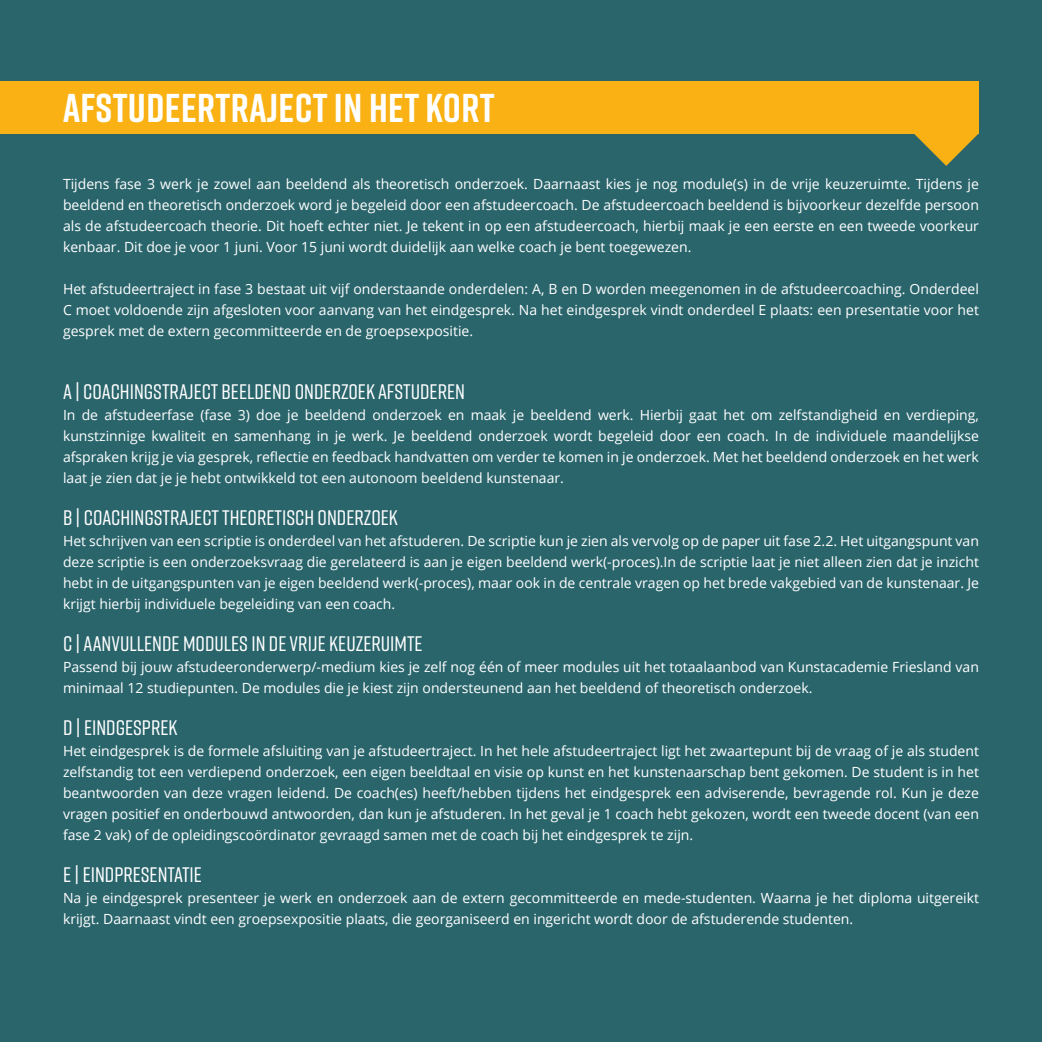
<style>
.page{position:relative;width:1042px;height:1042px;background:#2a656c}
.page>*{position:absolute;margin:0;border:0;box-sizing:border-box;transform-origin:0 0}
.t1{font:700 40.25px "Rift";letter-spacing:.01em;color:#fff}
.t2{font:500 21px "Rift";color:#fff}
.t3{font:14px/21px "Open Sans";color:#fff;text-align:justify}
</style>
<div class="page">
<div style="left:0;top:81px;width:978px;height:52px;background:#f9b114"></div>
<svg style="left:913px;top:133px;width:66px;height:33px"></svg>
<h1 class="t1" style="left:63px;top:79px;width:433px">AFSTUDEERTRAJECT IN HET KORT</h1>
<p class="t3" style="left:63px;top:173px;width:917px">Tijdens fase 3 werk je zowel aan beeldend als theoretisch onderzoek. Daarnaast kies je nog module(s) in de vrije keuzeruimte. Tijdens je beeldend en theoretisch onderzoek word je begeleid door een afstudeercoach. De afstudeercoach beeldend is bijvoorkeur dezelfde persoon als de afstudeercoach theorie. Dit hoeft echter niet. Je tekent in op een afstudeercoach, hierbij maak je een eerste en een tweede voorkeur kenbaar. Dit doe je voor 1 juni. Voor 15 juni wordt duidelijk aan welke coach je bent toegewezen.</p>
<p class="t3" style="left:63px;top:278px;width:917px">Het afstudeertraject in fase 3 bestaat uit vijf onderstaande onderdelen: A, B en D worden meegenomen in de afstudeercoaching. Onderdeel C moet voldoende zijn afgesloten voor aanvang van het eindgesprek. Na het eindgesprek vindt onderdeel E plaats: een presentatie voor het gesprek met de extern gecommitteerde en de groepsexpositie.</p>
<h2 class="t2" style="left:63px;top:377px;width:403px">A | COACHINGSTRAJECT BEELDEND ONDERZOEK AFSTUDEREN</h2>
<p class="t3" style="left:63px;top:404px;width:917px">In de afstudeerfase (fase 3) doe je beeldend onderzoek en maak je beeldend werk. Hierbij gaat het om zelfstandigheid en verdieping, kunstzinnige kwaliteit en samenhang in je werk. Je beeldend onderzoek wordt begeleid door een coach. In de individuele maandelijkse afspraken krijg je via gesprek, reflectie en feedback handvatten om verder te komen in je onderzoek. Met het beeldend onderzoek en het werk laat je zien dat je je hebt ontwikkeld tot een autonoom beeldend kunstenaar.</p>
<h2 class="t2" style="left:63px;top:503px;width:336px">B | COACHINGSTRAJECT THEORETISCH ONDERZOEK</h2>
<p class="t3" style="left:63px;top:530px;width:917px">Het schrijven van een scriptie is onderdeel van het afstuderen. De scriptie kun je zien als vervolg op de paper uit fase 2.2. Het uitgangspunt van deze scriptie is een onderzoeksvraag die gerelateerd is aan je eigen beeldend werk(-proces).In de scriptie laat je niet alleen zien dat je inzicht hebt in de uitgangspunten van je eigen beeldend werk(-proces), maar ook in de centrale vragen op het brede vakgebied van de kunstenaar. Je krijgt hierbij individuele begeleiding van een coach.</p>
<h2 class="t2" style="left:63px;top:629px;width:361px">C | AANVULLENDE MODULES IN DE VRIJE KEUZERUIMTE</h2>
<p class="t3" style="left:63px;top:656px;width:917px">Passend bij jouw afstudeeronderwerp/-medium kies je zelf nog één of meer modules uit het totaalaanbod van Kunstacademie Friesland van minimaal 12 studiepunten. De modules die je kiest zijn ondersteunend aan het beeldend of theoretisch onderzoek.</p>
<h2 class="t2" style="left:63px;top:713px;width:116px">D | EINDGESPREK</h2>
<p class="t3" style="left:63px;top:740px;width:917px">Het eindgesprek is de formele afsluiting van je afstudeertraject. In het hele afstudeertraject ligt het zwaartepunt bij de vraag of je als student zelfstandig tot een verdiepend onderzoek, een eigen beeldtaal en visie op kunst en het kunstenaarschap bent gekomen. De student is in het beantwoorden van deze vragen leidend. De coach(es) heeft/hebben tijdens het eindgesprek een adviserende, bevragende rol. Kun je deze vragen positief en onderbouwd antwoorden, dan kun je afstuderen. In het geval je 1 coach hebt gekozen, wordt een tweede docent (van een fase 2 vak) of de opleidingscoördinator gevraagd samen met de coach bij het eindgesprek te zijn.</p>
<h2 class="t2" style="left:63px;top:860px;width:140px">E | EINDPRESENTATIE</h2>
<p class="t3" style="left:63px;top:887px;width:917px">Na je eindgesprek presenteer je werk en onderzoek aan de extern gecommitteerde en mede-studenten. Waarna je het diploma uitgereikt krijgt. Daarnaast vindt een groepsexpositie plaats, die georganiseerd en ingericht wordt door de afstuderende studenten.</p>
</div>
